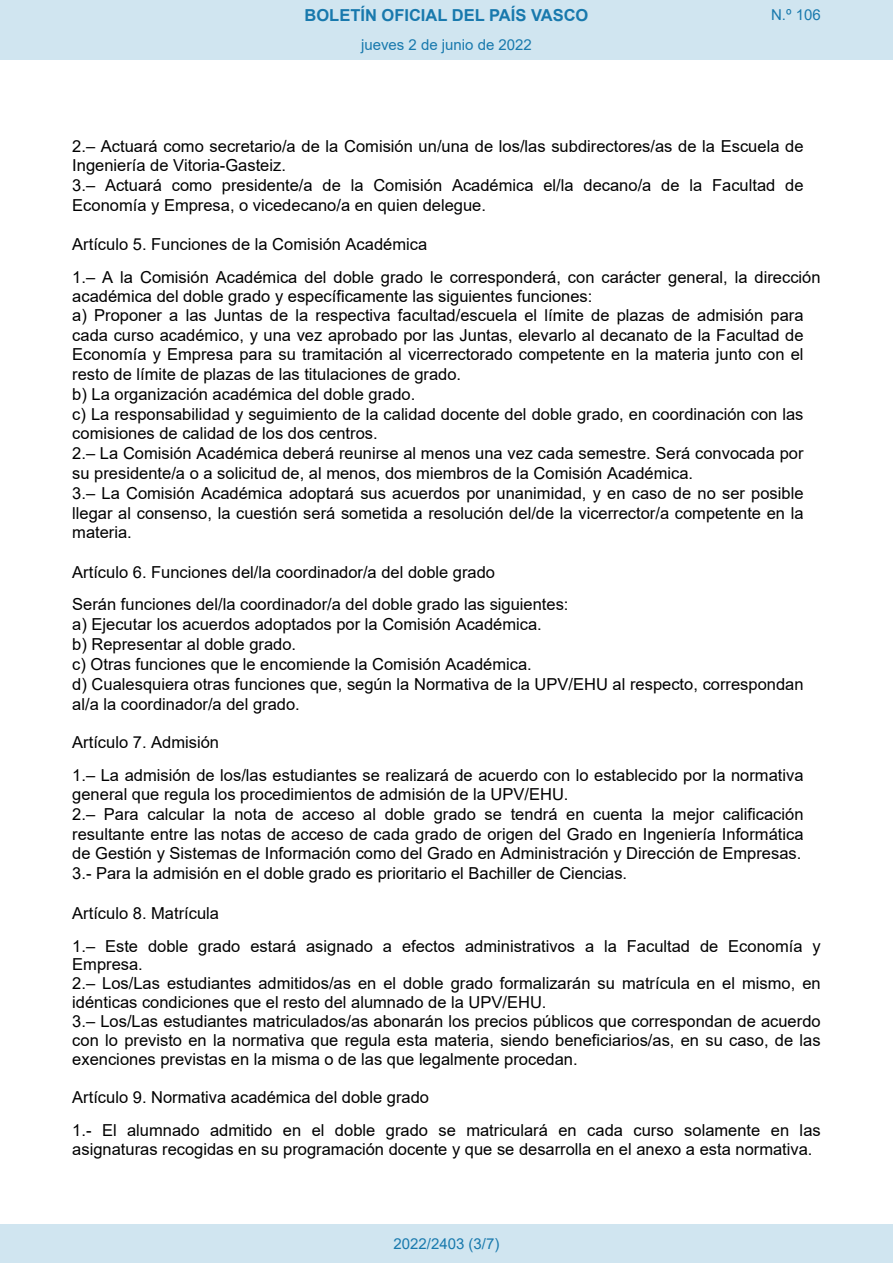
<style>
.page{position:relative;width:893px;height:1263px;background:#fff}
.page>*{position:absolute;margin:0;border:0;box-sizing:border-box;transform-origin:0 0}
.t1{font:16.5px/19.6px "Arial";color:#000}
.t2{font:700 16.5px "Arial";color:#1879ad}
.Paginacion_Centro{font:15px "Arial";color:#1879ad}
</style>
<div class="page">
<div style="left:0;top:0;width:893px;height:60px;background:#d0e5f0"></div>
<div style="left:0;top:1225px;width:893px;height:38px;background:#d0e5f0"></div>
<p class="t2" style="left:305px;top:3px;width:285px">BOLETÍN OFICIAL DEL PAÍS VASCO</p>
<p class="Paginacion_Centro" style="left:771px;top:5px;width:51px">N.º 106</p>
<p class="Paginacion_Centro" style="left:361px;top:35px;width:172px">jueves 2 de junio de 2022</p>
<p class="t1" style="left:72px;top:136px;width:733px">2.– Actuará como secretario/a de la Comisión un/una de los/las subdirectores/as de la Escuela de Ingeniería de Vitoria-Gasteiz.<br>3.– Actuará como presidente/a de la Comisión Académica el/la decano/a de la Facultad de Economía y Empresa, o vicedecano/a en quien delegue.</p>
<p class="t1" style="left:72px;top:228px;width:750px;line-height:32.4px">Artículo 5. Funciones de la Comisión Académica<br>1.– A la Comisión Académica del doble grado le corresponderá, con carácter general, la dirección</p>
<p class="t1" style="left:72px;top:286px;width:733px">académica del doble grado y específicamente las siguientes funciones:<br>a) Proponer a las Juntas de la respectiva facultad/escuela el límite de plazas de admisión para cada curso académico, y una vez aprobado por las Juntas, elevarlo al decanato de la Facultad de Economía y Empresa para su tramitación al vicerrectorado competente en la materia junto con el resto de límite de plazas de las titulaciones de grado.<br>b) La organización académica del doble grado.<br>c) La responsabilidad y seguimiento de la calidad docente del doble grado, en coordinación con las comisiones de calidad de los dos centros.<br>2.– La Comisión Académica deberá reunirse al menos una vez cada semestre. Será convocada por su presidente/a o a solicitud de, al menos, dos miembros de la Comisión Académica.<br>3.– La Comisión Académica adoptará sus acuerdos por unanimidad, y en caso de no ser posible llegar al consenso, la cuestión será sometida a resolución del/de la vicerrector/a competente en la materia.</p>
<p class="t1" style="left:72px;top:555px;width:498px;line-height:32.4px">Artículo 6. Funciones del/la coordinador/a del doble grado<br>Serán funciones del/la coordinador/a del doble grado las siguientes:</p>
<p class="t1" style="left:72px;top:614px;width:733px">a) Ejecutar los acuerdos adoptados por la Comisión Académica.<br>b) Representar al doble grado.<br>c) Otras funciones que le encomiende la Comisión Académica.<br>d) Cualesquiera otras funciones que, según la Normativa de la UPV/EHU al respecto, correspondan al/a la coordinador/a del grado.</p>
<p class="t1" style="left:72px;top:726px;width:733px;line-height:32.4px">Artículo 7. Admisión<br>1.– La admisión de los/las estudiantes se realizará de acuerdo con lo establecido por la normativa</p>
<p class="t1" style="left:72px;top:784px;width:733px">general que regula los procedimientos de admisión de la UPV/EHU.<br>2.– Para calcular la nota de acceso al doble grado se tendrá en cuenta la mejor calificación resultante entre las notas de acceso de cada grado de origen del Grado en Ingeniería Informática de Gestión y Sistemas de Información como del Grado en Administración y Dirección de Empresas.<br>3.- Para la admisión en el doble grado es prioritario el Bachiller de Ciencias.</p>
<p class="t1" style="left:72px;top:897px;width:750px;line-height:32.4px">Artículo 8. Matrícula<br>1.– Este doble grado estará asignado a efectos administrativos a la Facultad de Economía y</p>
<p class="t1" style="left:72px;top:955px;width:750px;line-height:18.9px">Empresa.<br>2.– Los/Las estudiantes admitidos/as en el doble grado formalizarán su matrícula en el mismo, en idénticas condiciones que el resto del alumnado de la UPV/EHU.<br>3.– Los/Las estudiantes matriculados/as abonarán los precios públicos que correspondan de acuerdo con lo previsto en la normativa que regula esta materia, siendo beneficiarios/as, en su caso, de las exenciones previstas en la misma o de las que legalmente procedan.</p>
<p class="t1" style="left:72px;top:1081px;width:750px;line-height:32.4px">Artículo 9. Normativa académica del doble grado<br>1.- El alumnado admitido en el doble grado se matriculará en cada curso solamente en las</p>
<p class="t1" style="left:72px;top:1139px;width:742px">asignaturas recogidas en su programación docente y que se desarrolla en el anexo a esta normativa.</p>
<p class="Paginacion_Centro" style="left:393px;top:1234px;width:107px">2022/2403 (3/7)</p>
</div>
